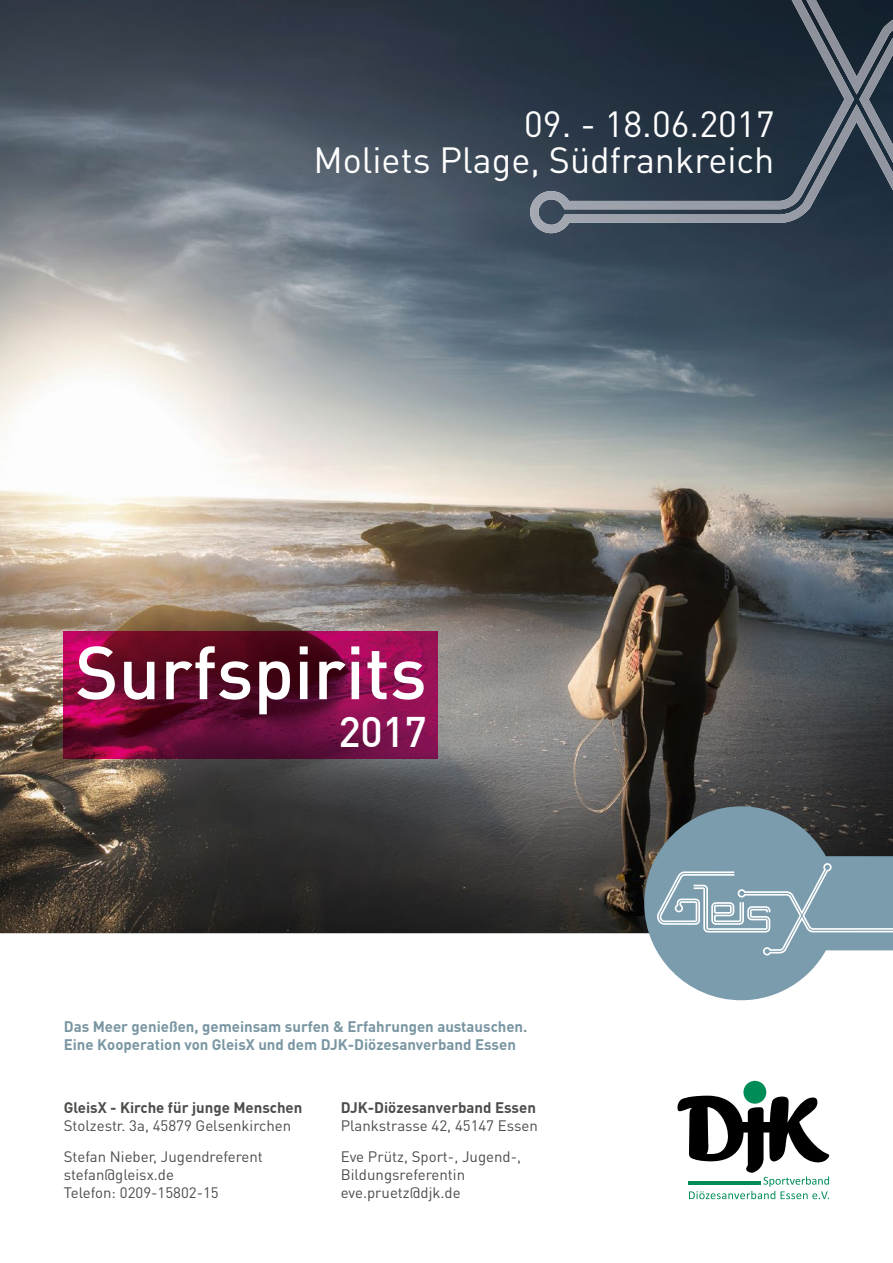
<style>
.page{position:relative;width:893px;height:1263px;background:#fff}
.page>*{position:absolute;margin:0;border:0;box-sizing:border-box;transform-origin:0 0}
.t1{font:500 73.8px "DIN Pro";color:#fff}
.t2{font:500 41.85px "DIN Pro";color:#fff}
.t3{font:36px/36px "DIN Pro";color:#fff;text-align:right}
.t4{font:15px/30.8px "DIN Pro";color:#4d4c4a}
.t5{font:700 15px/18px "DIN Pro";color:#7996a2}
.t6{font:700 15px "DIN Pro";color:#4d4c4a}
</style>
<div class="page">
<img style="left:0;top:0;width:893px;height:933px">
<img style="left:530px;top:0;width:363px;height:233px">
<img style="left:64px;top:631px;width:374px;height:127px">
<svg style="left:644px;top:806px;width:249px;height:194px;fill:#7a9cad"></svg>
<svg style="left:657px;top:863px;width:236px;height:92px;background:#8ba8b7"></svg>
<div style="left:743px;top:1081px;width:23px;height:23px;background:#008c57;border-radius:50%"></div>
<svg style="left:677px;top:1096px;width:152px;height:103px"></svg>
<h3 class="t3" style="left:313px;top:105px;width:463px">09. - 18.06.2017<br>Moliets Plage, Südfrankreich</h3>
<h1 class="t1" style="left:75px;top:625px;width:353px">Surfspirits</h1>
<h2 class="t2" style="left:339px;top:705px;width:90px">2017</h2>
<p class="t5" style="left:64px;top:1017px;width:465px">Das Meer genießen, gemeinsam surfen &amp; Erfahrungen austauschen.<br>Eine Kooperation von GleisX und dem DJK-Diözesanverband Essen</p>
<p class="t6" style="left:64px;top:1098px;width:240px">GleisX - Kirche für junge Menschen</p>
<p class="t4" style="left:64px;top:1110px;width:229px">Stolzestr. 3a, 45879 Gelsenkirchen<br>Stefan Nieber, Jugendreferent</p>
<p class="t4" style="left:64px;top:1165px;width:156px;line-height:18px">stefan@gleisx.de<br>Telefon: 0209-15802-15</p>
<p class="t6" style="left:341px;top:1098px;width:197px">DJK-Diözesanverband Essen</p>
<p class="t4" style="left:341px;top:1110px;width:199px">Plankstrasse 42, 45147 Essen<br>Eve Prütz, Sport-, Jugend-,</p>
<p class="t4" style="left:341px;top:1165px;width:126px;line-height:18px">Bildungsreferentin eve.pruetz@djk.de</p>
</div>
